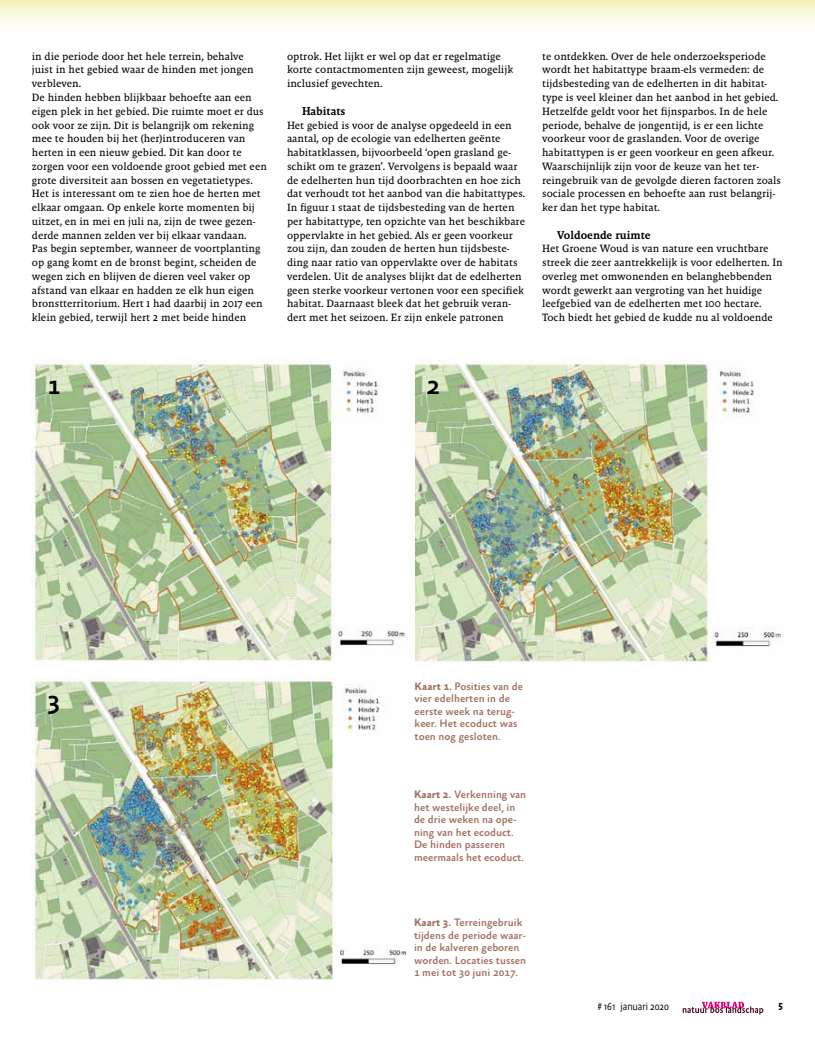
<style>
.page{position:relative;width:815px;height:1046px;background:#fff}
.page>*{position:absolute;margin:0;border:0;box-sizing:border-box;transform-origin:0 0}
.t1{font:500 26.25px "Absara Sans";color:#000}
.t2{font:11.5px "Malaga Med";color:#000}
.t3{font:500 11px/12.5px "Absara Sans";color:#a37061}
.t4{font:10.75px/13.8px "Malaga Reg";color:#000}
.t5{font:300 10.38px "Absara Sans Head";color:#000}
.t6{font:500 10.38px "Absara Sans TF Head";color:#000}
.s1{font-weight:700}
</style>
<div class="page">
<svg style="left:683px;top:1001px;width:80px;height:13px"></svg>
<img style="left:32px;top:678px;width:375px;height:301px">
<svg style="left:0;top:0;width:815px;height:25px"></svg>
<img style="left:415px;top:360px;width:367px;height:302px">
<img style="left:32px;top:360px;width:374px;height:301px">
<p class="t4" style="left:32px;top:49px;width:237px">in die periode door het hele terrein, behalve juist in het gebied waar de hinden met jongen verbleven.<br>De hinden hebben blijkbaar behoefte aan een eigen plek in het gebied. Die ruimte moet er dus ook voor ze zijn. Dit is belangrijk om rekening mee te houden bij het (her)introduceren van herten in een nieuw gebied. Dit kan door te zorgen voor een voldoende groot gebied met een grote diversiteit aan bossen en vegetatietypes.<br>Het is interessant om te zien hoe de herten met elkaar omgaan. Op enkele korte momenten bij uitzet, en in mei en juli na, zijn de twee gezen&shy;derde mannen zelden ver bij elkaar vandaan.<br>Pas begin september, wanneer de voortplanting op gang komt en de bronst begint, scheiden de wegen zich en blijven de dieren veel vaker op afstand van elkaar en hadden ze elk hun eigen bronstterritorium. Hert 1 had daarbij in 2017 een klein gebied, terwijl hert 2 met beide hinden</p>
<p class="t4" style="left:287px;top:49px;width:228px">optrok. Het lijkt er wel op dat er regelmatige korte contactmomenten zijn geweest, mogelijk inclusief gevechten.</p>
<p class="t2" style="left:302px;top:104px;width:45px">Habitats</p>
<p class="t4" style="left:287px;top:118px;width:240px">Het gebied is voor de analyse opgedeeld in een aantal, op de ecologie van edelherten geënte habitatklassen, bijvoorbeeld ‘open grasland ge&shy;schikt om te grazen’. Vervolgens is bepaald waar de edelherten hun tijd doorbrachten en hoe zich dat verhoudt tot het aanbod van die habitattypes.<br>In figuur 1 staat de tijdsbesteding van de herten per habitattype, ten opzichte van het beschikbare oppervlakte in het gebied. Als er geen voorkeur zou zijn, dan zouden de herten hun tijdsbeste&shy;ding naar ratio van oppervlakte over de habitats verdelen. Uit de analyses blijkt dat de edelherten geen sterke voorkeur vertonen voor een specifiek habitat. Daarnaast bleek dat het gebruik veran&shy;dert met het seizoen. Er zijn enkele patronen</p>
<p class="t4" style="left:542px;top:49px;width:240px">te ontdekken. Over de hele onderzoeksperiode wordt het habitattype braam-els vermeden: de tijdsbesteding van de edelherten in dit habitat&shy;type is veel kleiner dan het aanbod in het gebied.<br>Hetzelfde geldt voor het fijnsparbos. In de hele periode, behalve de jongentijd, is er een lichte voorkeur voor de graslanden. Voor de overige habitattypen is er geen voorkeur en geen afkeur.<br>Waarschijnlijk zijn voor de keuze van het ter&shy;reingebruik van de gevolgde dieren factoren zoals sociale processen en behoefte aan rust belangrij&shy;ker dan het type habitat.</p>
<p class="t2" style="left:557px;top:228px;width:95px">Voldoende ruimte</p>
<p class="t4" style="left:542px;top:242px;width:242px">Het Groene Woud is van nature een vruchtbare streek die zeer aantrekkelijk is voor edelherten. In overleg met omwonenden en belanghebbenden wordt gewerkt aan vergroting van het huidige leefgebied van de edelherten met 100 hectare.<br>Toch biedt het gebied de kudde nu al voldoende</p>
<h1 class="t1" style="left:47px;top:371px;width:15px">1</h1>
<h1 class="t1" style="left:426px;top:371px;width:15px">2</h1>
<h1 class="t1" style="left:47px;top:686px;width:15px">3</h1>
<p class="t3" style="left:415px;top:680px;width:110px"><span class="s1">Kaart 1.</span> Posities van de vier edelherten in de eerste week na terug&shy;keer. Het ecoduct was toen nog gesloten.</p>
<p class="t3" style="left:414px;top:788px;width:114px"><span class="s1">Kaart 2.</span> Verkenning van het westelijke deel, in de drie weken na ope&shy;ning van het ecoduct.<br>De hinden passeren meermaals het ecoduct.</p>
<p class="t3" style="left:414px;top:916px;width:114px"><span class="s1">Kaart 3.</span> Terreingebruik tijdens de periode waar&shy;in de kalveren geboren worden. Locaties tussen<br>1 mei tot 30 juni 2017.</p>
<p class="t5" style="left:598px;top:999px;width:73px"># 161 januari 2020</p>
<p class="t6" style="left:778px;top:999px;width:6px">5</p>
</div>
